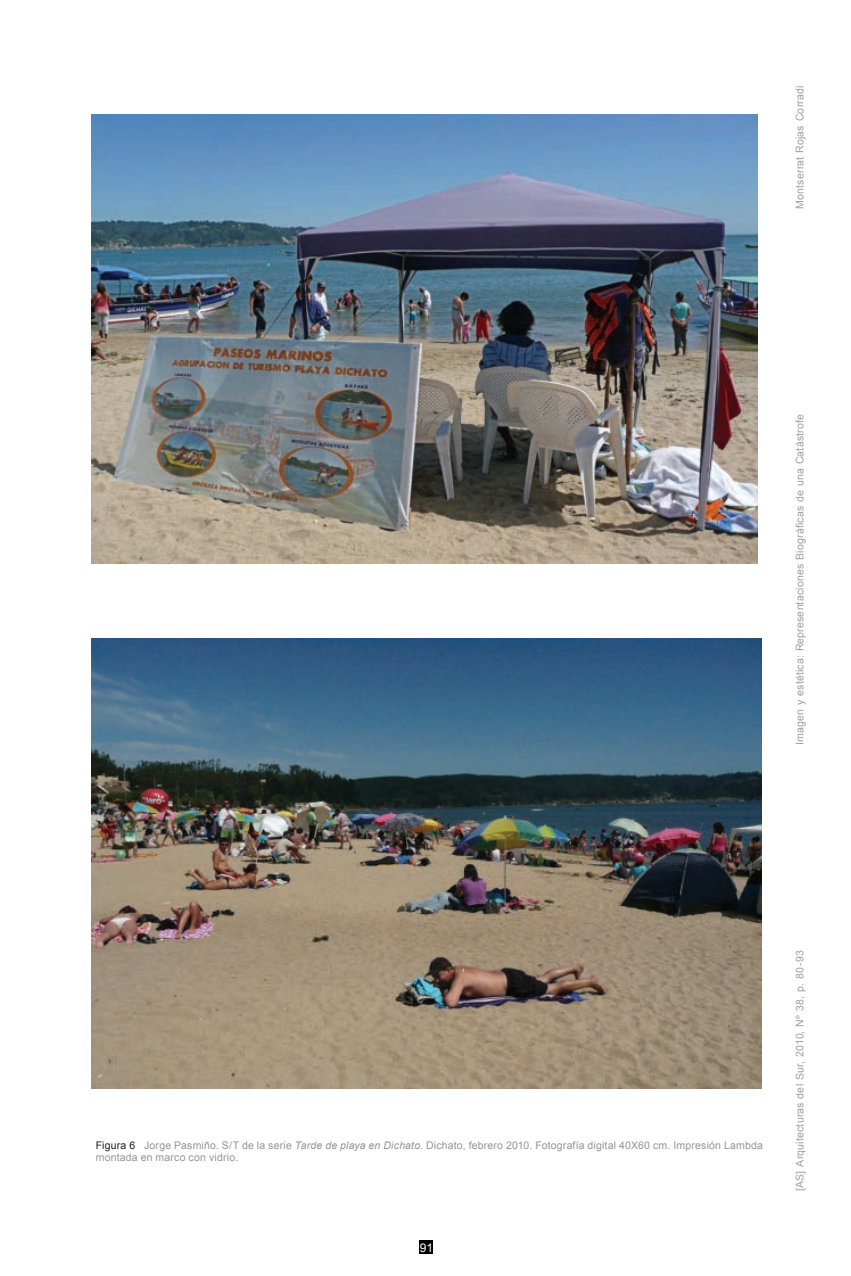
<style>
.page{position:relative;width:851px;height:1276px;background:#fff}
.page>*{position:absolute;margin:0;border:0;box-sizing:border-box;transform-origin:0 0}
.t1{font:12px "Arial";color:#fff}
.t2{font:10.5px/12.6px "Arial";letter-spacing:.02em;color:#939598}
.t3{font:10.5px "Arial";letter-spacing:.02em;color:#9d9fa2}
.s1{color:#231f20}
.s2{font-style:italic}
</style>
<div class="page">
<div style="left:419px;top:1240px;width:14px;height:14px;background:#000"></div>
<img style="left:91px;top:114px;width:666px;height:449px">
<img style="left:91px;top:638px;width:670px;height:450px">
<p class="t3" style="left:792px;top:209px;width:125px;rotate:-90deg">Montserrat Rojas Corradi</p>
<p class="t3" style="left:792px;top:745px;width:332px;rotate:-90deg">Imagen y estética: Representaciones Biográficas de una Catástrofe</p>
<p class="t2" style="left:96px;top:1138px;width:668px"><span class="s1">Figura 6</span> Jorge Pasmiño. S/T de la serie <span class="s2">Tarde de playa en Dichato</span>. Dichato, febrero 2010. Fotografía digital 40x60 cm. Impresión Lambda montada en marco con vidrio.</p>
<p class="t1" style="left:420px;top:1239px;width:15px">91</p>
<p class="t3" style="left:792px;top:1191px;width:242px;rotate:-90deg">[AS] Arquitecturas del Sur, 2010, Nº 38, p. 80-93</p>
</div>
